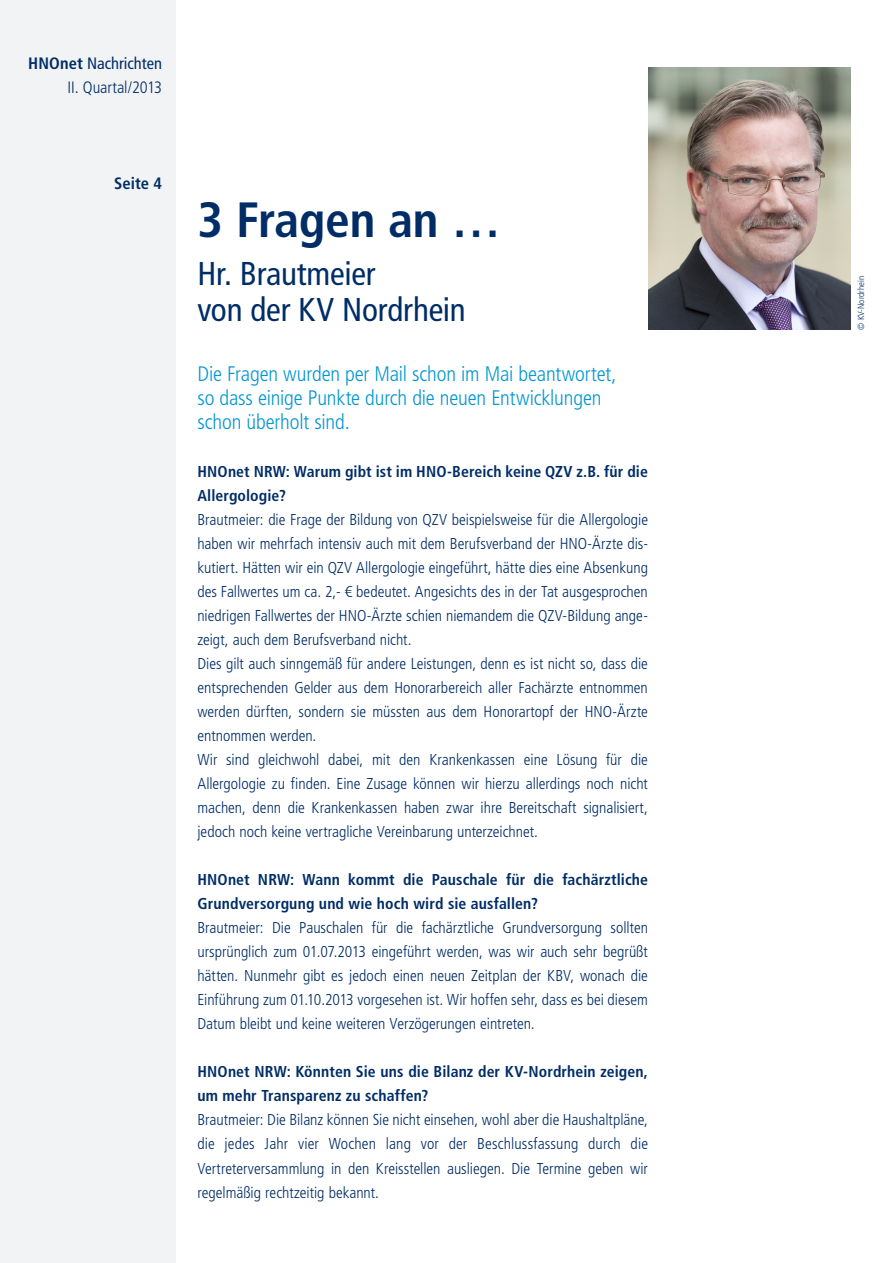
<style>
.page{position:relative;width:893px;height:1263px;background:#fff}
.page>*{position:absolute;margin:0;border:0;box-sizing:border-box;transform-origin:0 0}
.t1{font:700 condensed 49.5px "Frutiger LT";letter-spacing:-.005em;color:#002d66}
.t2{font:condensed 33px/36px "Frutiger LT";letter-spacing:-.005em;color:#002d66}
.t3{font:300 condensed 21px/24px "Frutiger LT";letter-spacing:-.01em;color:#0597d2}
.t4{font:300 condensed 16.5px/24px "Frutiger LT";letter-spacing:-.005em;color:#002d66;text-align:right}
.t5{font:700 condensed 16.5px "Frutiger LT";color:#002d66}
.t6{font:300 condensed 15.75px/24px "Frutiger LT";color:#002d66;text-align:justify}
.t7{font:700 condensed 15.75px/24px "Frutiger LT";letter-spacing:.005em;color:#002d66}
.t8{font:300 condensed 9px "Frutiger LT";color:#002d66}
.s1{font-weight:700}
.s2{font-weight:400}
</style>
<div class="page">
<div style="left:0;top:0;width:176px;height:1263px;background:#f2f3f4"></div>
<img style="left:648px;top:68px;width:202px;height:262px">
<p class="t4" style="left:28px;top:52px;width:135px"><span class="s1">HNOnet</span> <span class="s2">Nachrichten<br></span>II. Quartal/2013</p>
<p class="t5" style="left:114px;top:174px;width:49px">Seite 4</p>
<h1 class="t1" style="left:197px;top:191px;width:305px">3 Fragen an …</h1>
<h2 class="t2" style="left:197px;top:256px;width:270px">Hr. Brautmeier<br>von der KV Nordrhein</h2>
<h3 class="t3" style="left:197px;top:362px;width:421px">Die Fragen wurden per Mail schon im Mai beantwortet, so dass einige Punkte durch die neuen Entwicklungen schon überholt sind.</h3>
<p class="t7" style="left:197px;top:460px;width:452px">HNOnet NRW: Warum gibt ist im HNO-Bereich keine QZV z.B. für die<br>Allergologie?</p>
<p class="t6" style="left:197px;top:508px;width:452px;text-align:left">Brautmeier: die Frage der Bildung von QZV beispielsweise für die Allergologie haben wir mehrfach intensiv auch mit dem Berufsverband der HNO-Ärzte dis&shy;kutiert. Hätten wir ein QZV Allergologie eingeführt, hätte dies eine Absenkung des Fallwertes um ca. 2,- € bedeutet. Angesichts des in der Tat ausgesprochen niedrigen Fallwertes der HNO-Ärzte schien niemandem die QZV-Bildung ange&shy;zeigt, auch dem Berufsverband nicht.<br>Dies gilt auch sinngemäß für andere Leistungen, denn es ist nicht so, dass die entsprechenden Gelder aus dem Honorarbereich aller Fachärzte entnommen werden dürften, sondern sie müssten aus dem Honorartopf der HNO-Ärzte entnommen werden.<br>Wir sind gleichwohl dabei, mit den Krankenkassen eine Lösung für die Allergologie zu finden. Eine Zusage können wir hierzu allerdings noch nicht machen, denn die Krankenkassen haben zwar ihre Bereitschaft signalisiert, jedoch noch keine vertragliche Vereinbarung unterzeichnet.</p>
<p class="t7" style="left:197px;top:868px;width:452px">HNOnet NRW: Wann kommt die Pauschale für die fachärztliche<br>Grundversorgung und wie hoch wird sie ausfallen?</p>
<p class="t6" style="left:197px;top:916px;width:452px">Brautmeier: Die Pauschalen für die fachärztliche Grundversorgung sollten ursprünglich zum 01.07.2013 eingeführt werden, was wir auch sehr begrüßt hätten. Nunmehr gibt es jedoch einen neuen Zeitplan der KBV, wonach die Einführung zum 01.10.2013 vorgesehen ist. Wir hoffen sehr, dass es bei diesem Datum bleibt und keine weiteren Verzögerungen eintreten.</p>
<p class="t7" style="left:197px;top:1060px;width:452px">HNOnet NRW: Könnten Sie uns die Bilanz der KV-Nordrhein zeigen, um mehr Transparenz zu schaffen?</p>
<p class="t6" style="left:197px;top:1108px;width:452px">Brautmeier: Die Bilanz können Sie nicht einsehen, wohl aber die Haushaltpläne, die jedes Jahr vier Wochen lang vor der Beschlussfassung durch die Vertreterversammlung in den Kreisstellen ausliegen. Die Termine geben wir regelmäßig rechtzeitig bekannt.</p>
<p class="t8" style="left:856px;top:330px;width:55px;rotate:-90deg">© KV-Nordrhein</p>
</div>
